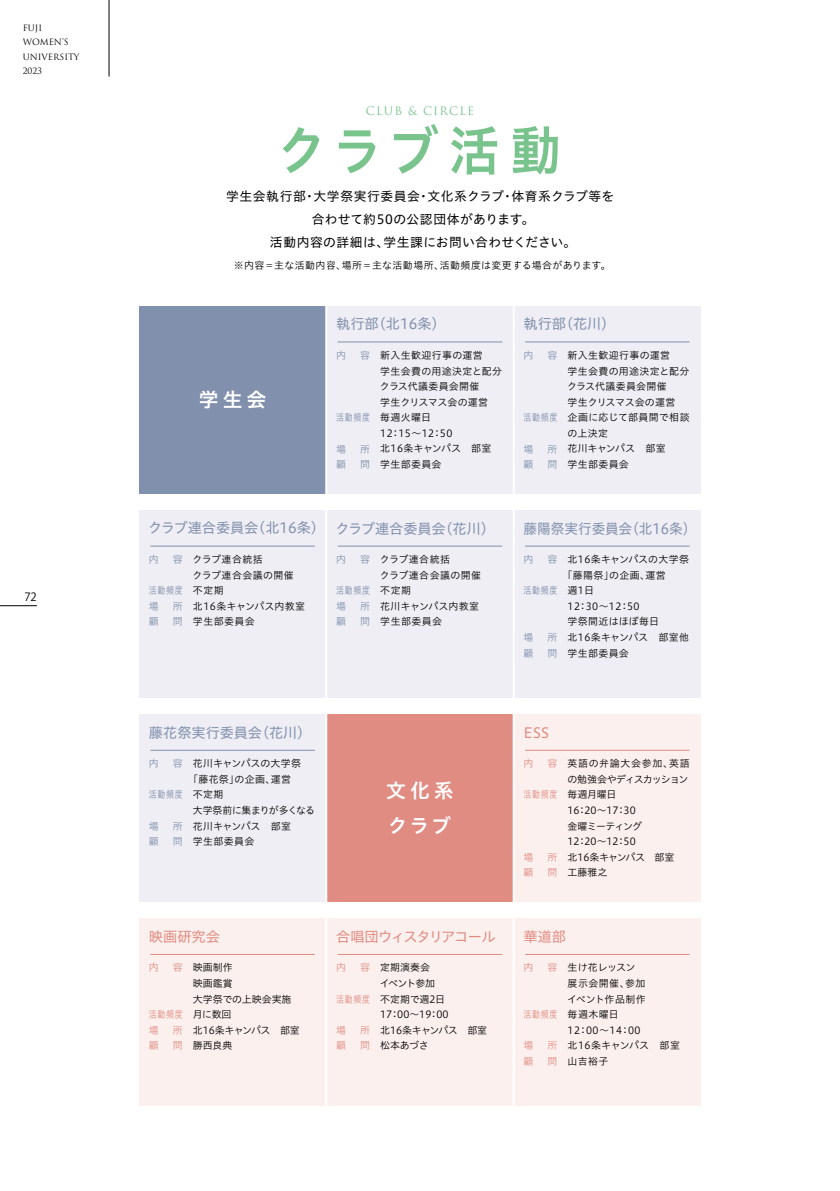
<style>
.page{position:relative;width:840px;height:1191px;background:#fff}
.page>*{position:absolute;margin:0;border:0;box-sizing:border-box;transform-origin:0 0}
.t1{font:53.6px "Hiragino UD Sans Std N W6";letter-spacing:.145em;color:#79c38d;scale:.95 1}
.t2{font:19.8px/34.8px "Hiragino UD Sans Std N W6";letter-spacing:.2em;color:#fff}
.t3{font:14.2px "Hiragino UD Sans Std N W4";color:#8190ad}
.t4{font:14.2px "Hiragino UD Sans Std N W4";color:#8190ad;scale:.96 1}
.t5{font:14.2px "Hiragino UD Sans Std N W4";letter-spacing:-.08em;color:#e08c82}
.t6{font:14.2px "Hiragino UD Sans Std N W4";letter-spacing:-.03em;color:#e08c82}
.t7{font:12.8px/22.6px "Hiragino UD Sans Std N W4";letter-spacing:.035em;color:#000;text-align:center}
.t8{font:11.4px "Trajan Pro";letter-spacing:.1em;color:#79c38d}
.t9{font:11.4px "Koz Go Pr 6 N";color:#000}
.t10{font:10px/15.6px "Hiragino UD Sans Std N W3";letter-spacing:.025em;color:#000}
.t11{font:10px/15.6px "Hiragino UD Sans Std N W3";color:#000}
.t12{font:10px/15.6px "Hiragino UD Sans Std N W3";letter-spacing:.045em;color:#000}
.t13{font:10px/15.6px "Hiragino UD Sans Std N W3";letter-spacing:.05em;color:#000}
.t14{font:10px "Hiragino UD Sans Std N W3";letter-spacing:.085em;color:#8190ad}
.t15{font:10px/15.6px "Hiragino UD Sans Std N W3";letter-spacing:.085em;color:#8190ad;scale:.8 1}
.t16{font:10px "Hiragino UD Sans Std N W3";letter-spacing:.085em;color:#e08c82}
.t17{font:10px/15.6px "Hiragino UD Sans Std N W3";letter-spacing:.085em;color:#e08c82;scale:.8 1}
.t18{font:10px "Hiragino UD Sans Std N W3";letter-spacing:-.035em;color:#000}
.t19{font:10px "Hiragino UD Sans Std N W3";letter-spacing:-.005em;color:#000}
.t20{font:10px "Hiragino UD Sans Std N W3";letter-spacing:-.01em;color:#000}
.t21{font:8.6px/14.2px "Trajan Pro";color:#000}
</style>
<div class="page">
<hr style="left:109px;top:0;width:1px;height:77px;background:#000">
<div style="left:326px;top:918px;width:187px;height:188px;background:#fbf0ed"></div>
<hr style="left:337px;top:954px;width:165px;height:1px;background:#e08c82">
<div style="left:513px;top:918px;width:187px;height:188px;background:#fbf0ed"></div>
<hr style="left:524px;top:954px;width:165px;height:1px;background:#e08c82">
<div style="left:139px;top:918px;width:187px;height:188px;background:#fbf0ed"></div>
<hr style="left:150px;top:954px;width:165px;height:1px;background:#e08c82">
<div style="left:326px;top:714px;width:187px;height:187px;background:#e08c82"></div>
<div style="left:513px;top:714px;width:187px;height:187px;background:#fbf0ed"></div>
<hr style="left:524px;top:750px;width:165px;height:1px;background:#e08c82">
<div style="left:326px;top:306px;width:187px;height:187px;background:#eeeef4"></div>
<hr style="left:337px;top:341px;width:165px;height:1px;background:#8190ad">
<div style="left:513px;top:306px;width:187px;height:187px;background:#eeeef4"></div>
<div style="left:139px;top:306px;width:187px;height:187px;background:#8190ad"></div>
<div style="left:139px;top:714px;width:187px;height:187px;background:#eeeef4"></div>
<div style="left:513px;top:510px;width:187px;height:187px;background:#eeeef4"></div>
<div style="left:326px;top:510px;width:187px;height:187px;background:#eeeef4"></div>
<div style="left:139px;top:510px;width:187px;height:187px;background:#eeeef4"></div>
<hr style="left:524px;top:341px;width:165px;height:1px;background:#8190ad">
<hr style="left:337px;top:546px;width:165px;height:1px;background:#8190ad">
<hr style="left:150px;top:546px;width:165px;height:1px;background:#8190ad">
<hr style="left:150px;top:750px;width:165px;height:1px;background:#8190ad">
<hr style="left:524px;top:546px;width:165px;height:1px;background:#8190ad">
<hr style="left:325px;top:0;width:2px;height:1138px;background:#fff">
<hr style="left:512px;top:0;width:2px;height:1138px;background:#fff">
<hr style="left:0;top:605px;width:37px;height:1px;background:#000">
<p class="t21" style="left:23px;top:21px;width:58px">FUJI<br>WOMEN’S<br>UNIVERSITY<br>2023</p>
<p class="t9" style="left:24px;top:590px;width:14px">72</p>
<p class="t8" style="left:365px;top:103px;width:110px">CLUB &amp; CIRCLE</p>
<h1 class="t1" style="left:276px;top:109px;width:301px">クラブ活動</h1>
<p class="t7" style="left:226px;top:184px;width:389px">学生会執行部・大学祭実行委員会・文化系クラブ・体育系クラブ等を合わせて約50の公認団体があります。<br>活動内容の詳細は、学生課にお問い合わせください。</p>
<p class="t10" style="left:234px;top:257px;width:378px">※内容＝主な活動内容、場所＝主な活動場所、活動頻度は変更する場合があります。</p>
<h2 class="t2" style="left:199px;top:381px;width:69px">学生会</h2>
<h3 class="t3" style="left:336px;top:313px;width:111px">執行部（北16条）</h3>
<p class="t14" style="left:336px;top:347px;width:11px">内</p>
<p class="t14" style="left:360px;top:347px;width:11px">容</p>
<p class="t10" style="left:379px;top:347px;width:124px">新入生歓迎行事の運営<br>学生会費の用途決定と配分クラス代議委員会開催<br>学生クリスマス会の運営<br>毎週火曜日<br>12：15～12：50<br>北16条キャンパス　部室学生部委員会</p>
<p class="t15" style="left:336px;top:409px;width:44px">活動頻度</p>
<p class="t14" style="left:336px;top:441px;width:11px">場</p>
<p class="t14" style="left:360px;top:441px;width:11px">所</p>
<p class="t14" style="left:336px;top:457px;width:11px">顧</p>
<p class="t14" style="left:360px;top:457px;width:11px">問</p>
<h3 class="t3" style="left:148px;top:517px;width:348px">クラブ連合委員会（北16条） クラブ連合委員会（花川）</h3>
<p class="t14" style="left:149px;top:552px;width:11px">内</p>
<p class="t14" style="left:173px;top:552px;width:11px">容</p>
<p class="t15" style="left:149px;top:582px;width:44px">活動頻度場</p>
<p class="t14" style="left:173px;top:598px;width:11px">所</p>
<p class="t14" style="left:149px;top:614px;width:11px">顧</p>
<p class="t14" style="left:173px;top:614px;width:11px">問</p>
<p class="t12" style="left:192px;top:551px;width:114px">クラブ連合統括<br>クラブ連合会議の開催不定期<br>北16条キャンパス内教室学生部委員会</p>
<p class="t14" style="left:336px;top:552px;width:11px">内</p>
<p class="t14" style="left:360px;top:552px;width:11px">容</p>
<p class="t15" style="left:336px;top:582px;width:44px">活動頻度場</p>
<p class="t14" style="left:360px;top:598px;width:11px">所</p>
<p class="t14" style="left:336px;top:614px;width:11px">顧</p>
<p class="t14" style="left:360px;top:614px;width:11px">問</p>
<p class="t12" style="left:379px;top:551px;width:103px">クラブ連合統括<br>クラブ連合会議の開催不定期<br>花川キャンパス内教室学生部委員会</p>
<h3 class="t3" style="left:523px;top:313px;width:93px">執行部（花川）</h3>
<p class="t14" style="left:523px;top:347px;width:11px">内</p>
<p class="t14" style="left:547px;top:347px;width:11px">容</p>
<p class="t15" style="left:523px;top:409px;width:44px">活動頻度</p>
<p class="t14" style="left:523px;top:441px;width:11px">場</p>
<p class="t14" style="left:547px;top:441px;width:11px">所</p>
<p class="t14" style="left:523px;top:457px;width:11px">顧</p>
<p class="t14" style="left:547px;top:457px;width:11px">問</p>
<p class="t10" style="left:566px;top:347px;width:124px">新入生歓迎行事の運営<br>学生会費の用途決定と配分クラス代議委員会開催<br>学生クリスマス会の運営<br>企画に応じて部員間で相談の上決定<br>花川キャンパス　部室<br>学生部委員会</p>
<h3 class="t4" style="left:523px;top:517px;width:181px">藤陽祭実行委員会（北16条）</h3>
<p class="t14" style="left:523px;top:552px;width:11px">内</p>
<p class="t14" style="left:547px;top:552px;width:11px">容</p>
<p class="t15" style="left:523px;top:582px;width:44px">活動頻度</p>
<p class="t14" style="left:523px;top:630px;width:11px">場</p>
<p class="t14" style="left:547px;top:630px;width:11px">所</p>
<p class="t14" style="left:523px;top:645px;width:11px">顧</p>
<p class="t14" style="left:547px;top:645px;width:11px">問</p>
<p class="t10" style="left:567px;top:551px;width:123px">北16条キャンパスの大学祭</p>
<p class="t10" style="left:562px;top:566px;width:104px">「藤陽祭」の企画、運営</p>
<p class="t10" style="left:567px;top:582px;width:28px">週1日</p>
<p class="t10" style="left:567px;top:598px;width:74px">12：30～12：50</p>
<p class="t10" style="left:567px;top:613px;width:93px">学祭間近はほぼ毎日</p>
<p class="t10" style="left:567px;top:629px;width:123px">北16条キャンパス　部室他</p>
<p class="t10" style="left:567px;top:644px;width:63px">学生部委員会</p>
<h3 class="t3" style="left:149px;top:721px;width:164px">藤花祭実行委員会（花川）</h3>
<p class="t14" style="left:149px;top:756px;width:11px">内</p>
<p class="t14" style="left:173px;top:756px;width:11px">容</p>
<p class="t15" style="left:149px;top:786px;width:44px">活動頻度</p>
<p class="t14" style="left:149px;top:818px;width:11px">場</p>
<p class="t14" style="left:173px;top:818px;width:11px">所</p>
<p class="t14" style="left:149px;top:834px;width:11px">顧</p>
<p class="t14" style="left:173px;top:834px;width:11px">問</p>
<p class="t19" style="left:193px;top:756px;width:110px">花川キャンパスの大学祭</p>
<p class="t10" style="left:188px;top:770px;width:104px">「藤花祭」の企画、運営</p>
<p class="t10" style="left:193px;top:786px;width:32px">不定期</p>
<p class="t18" style="left:193px;top:802px;width:124px">大学祭前に集まりが多くなる</p>
<p class="t20" style="left:193px;top:818px;width:100px">花川キャンパス　部室</p>
<p class="t10" style="left:193px;top:833px;width:63px">学生部委員会</p>
<h2 class="t2" style="left:386px;top:772px;width:69px">文化系クラブ</h2>
<h3 class="t6" style="left:149px;top:925px;width:72px">映画研究会</h3>
<p class="t16" style="left:149px;top:960px;width:11px">内</p>
<p class="t16" style="left:173px;top:960px;width:11px">容</p>
<p class="t17" style="left:149px;top:1006px;width:44px">活動頻度場</p>
<p class="t11" style="left:193px;top:959px;width:109px">映画制作<br>映画鑑賞<br>大学祭での上映会実施月に数回<br>北16条キャンパス　部室勝西良典</p>
<p class="t16" style="left:173px;top:1022px;width:11px">所</p>
<p class="t16" style="left:149px;top:1038px;width:11px">顧</p>
<p class="t16" style="left:173px;top:1038px;width:11px">問</p>
<h3 class="t5" style="left:336px;top:925px;width:161px">合唱団ウィスタリアコール</h3>
<p class="t16" style="left:336px;top:960px;width:11px">内</p>
<p class="t16" style="left:360px;top:960px;width:11px">容</p>
<p class="t17" style="left:336px;top:990px;width:44px">活動頻度</p>
<p class="t16" style="left:336px;top:1022px;width:11px">場</p>
<p class="t16" style="left:360px;top:1022px;width:11px">所</p>
<p class="t16" style="left:336px;top:1038px;width:11px">顧</p>
<p class="t16" style="left:360px;top:1038px;width:11px">問</p>
<p class="t11" style="left:379px;top:959px;width:109px">定期演奏会<br>イベント参加<br>不定期で週2日<br>17：00～19：00<br>北16条キャンパス　部室松本あづさ</p>
<h3 class="t6" style="left:523px;top:721px;width:27px">ESS</h3>
<p class="t16" style="left:523px;top:756px;width:11px">内</p>
<p class="t16" style="left:547px;top:756px;width:11px">容</p>
<p class="t17" style="left:523px;top:786px;width:44px">活動頻度</p>
<p class="t16" style="left:523px;top:849px;width:11px">場</p>
<p class="t16" style="left:547px;top:849px;width:11px">所</p>
<p class="t16" style="left:523px;top:865px;width:11px">顧</p>
<p class="t16" style="left:547px;top:865px;width:11px">問</p>
<p class="t11" style="left:567px;top:755px;width:124px">英語の弁論大会参加、英語の勉強会やディスカッション毎週月曜日<br>16：20～17：30<br>金曜ミーティング<br>12：20～12：50<br>北16条キャンパス　部室<br>工藤雅之</p>
<h3 class="t6" style="left:523px;top:925px;width:44px">華道部</h3>
<p class="t16" style="left:523px;top:960px;width:11px">内</p>
<p class="t16" style="left:547px;top:960px;width:11px">容</p>
<p class="t17" style="left:523px;top:1006px;width:44px">活動頻度</p>
<p class="t16" style="left:523px;top:1038px;width:11px">場</p>
<p class="t16" style="left:547px;top:1038px;width:11px">所</p>
<p class="t16" style="left:523px;top:1053px;width:11px">顧</p>
<p class="t16" style="left:547px;top:1053px;width:11px">問</p>
<p class="t13" style="left:567px;top:959px;width:114px">生け花レッスン<br>展示会開催、参加<br>イベント作品制作<br>毎週木曜日<br>12：00～14：00<br>北16条キャンパス　部室山吉裕子</p>
</div>
